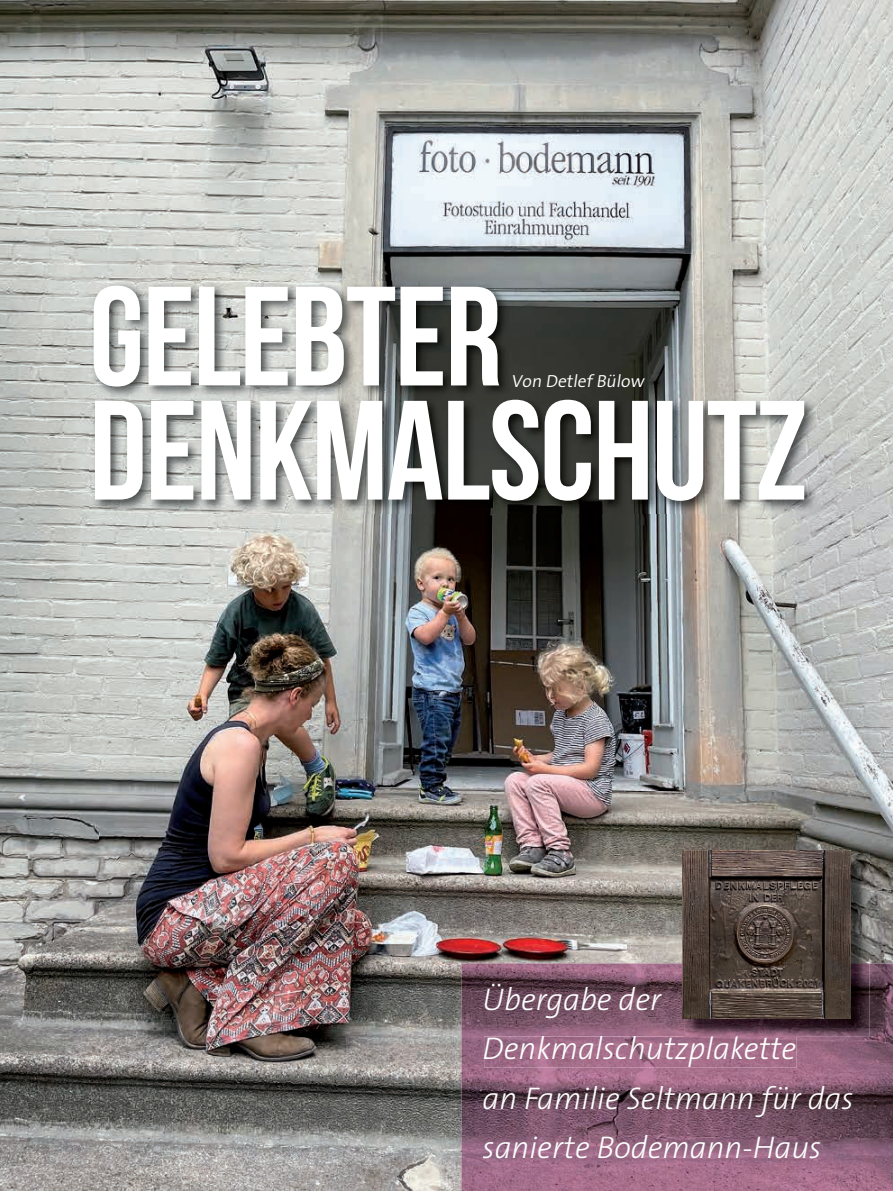
<style>
.page{position:relative;width:893px;height:1191px;background:#fff}
.page>*{position:absolute;margin:0;border:0;box-sizing:border-box;transform-origin:0 0}
.t1{font:700 141px/114px "Bebas Neue";letter-spacing:-.01em;color:#fff}
.t2{font:italic 300 31.5px/49.5px "The Sans";color:#fff}
.t3{font:300 17.55px "The Sans";color:#fff}
</style>
<div class="page">
<img style="left:0;top:0;width:893px;height:1191px">
<img style="left:90px;top:281px;width:726px;height:232px">
<img style="left:461px;top:963px;width:432px;height:228px">
<img style="left:484px;top:1036px;width:312px;height:31px">
<img style="left:685px;top:853px;width:184px;height:183px">
<img style="left:685px;top:1036px;width:111px;height:1px">
<img style="left:682px;top:850px;width:168px;height:168px">
<h1 class="t1" style="left:89px;top:278px;width:720px">GELEBTER<br>DENKMALSCHUTZ</h1>
<p class="t3" style="left:511px;top:366px;width:138px">Von DetlefBülow</p>
<p class="t2" style="left:483px;top:973px;width:372px">Übergabe der<br>Denkmalschutzplakette<br>an Familie Seltmann für das sanierte Bodemann-Haus</p>
</div>
